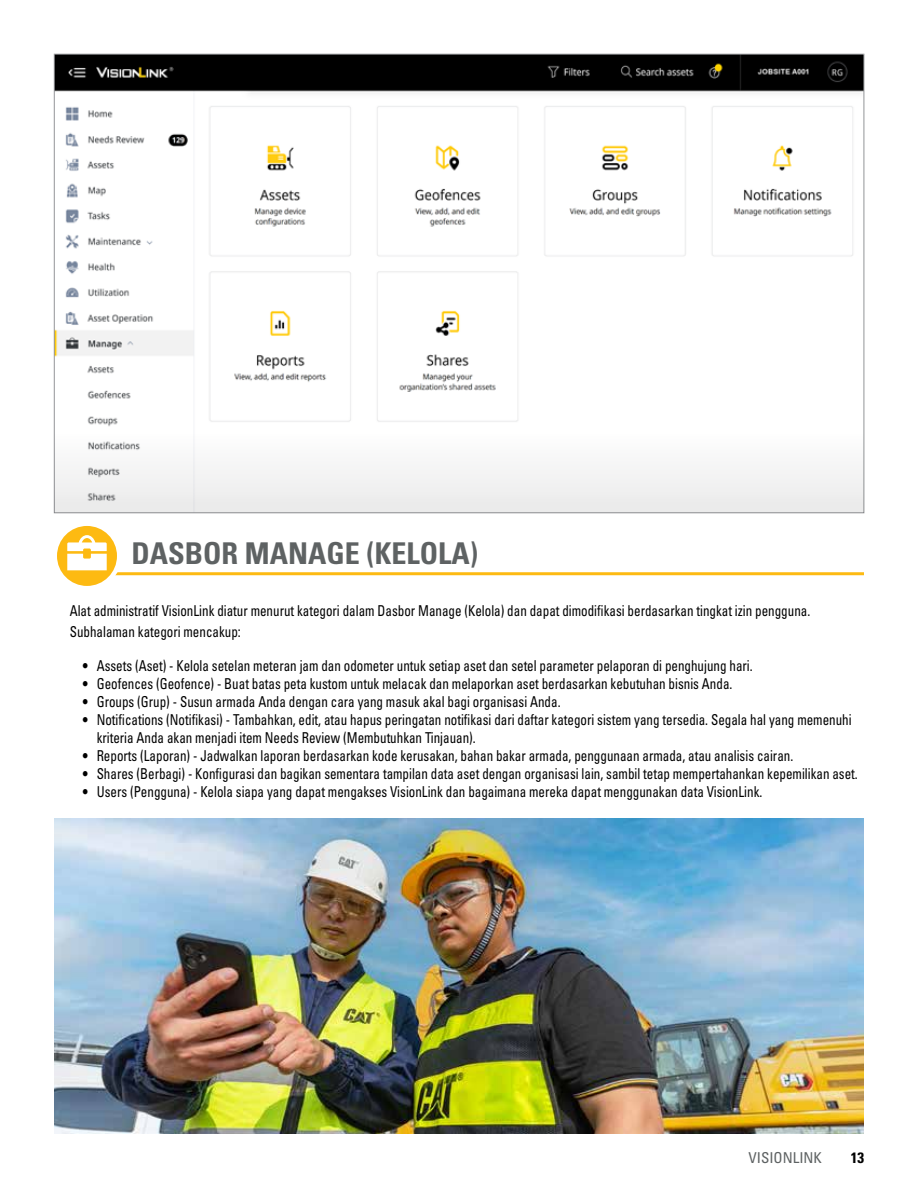
<style>
.page{position:relative;width:918px;height:1188px;background:#fff}
.page>*{position:absolute;margin:0;border:0;box-sizing:border-box;transform-origin:0 0}
.t1{font:30px "Univers LTCYR 67 Bold Cond";color:#5e6263}
.t2{font:condensed 15px/21px "Univers LTCYR 57";color:#000;scale:.87 1}
.t3{font:condensed 15px "Univers LTCYR 57";color:#5e6263}
.t4{font:15px "Univers LTCYR 67 Bold Cond";color:#000}
</style>
<div class="page">
<img style="left:56px;top:56px;width:806px;height:255px">
<hr style="left:71px;top:572px;width:793px;height:3px;background:#fdba12">
<svg style="left:55px;top:524px;width:64px;height:64px;fill:#fdba12"></svg>
<div style="left:52px;top:521px;width:70px;height:69px;border:4px solid #fff;border-radius:50%"></div>
<svg style="left:67px;top:535px;width:40px;height:35px"></svg>
<img style="left:55px;top:819px;width:808px;height:314px">
<svg style="left:54px;top:311px;width:810px;height:201px"></svg>
<h1 class="t1" style="left:131px;top:535px;width:348px">DASBOR MANAGE (KELOLA)</h1>
<p class="t2" style="left:70px;top:600px;width:853px">Alat administratif VisionLink diatur menurut kategori dalam Dasbor Manage (Kelola) dan dapat dimodifikasi berdasarkan tingkat izin pengguna.<br>Subhalaman kategori mencakup:</p>
<p class="t2" style="left:83px;top:655px;width:771px">• Assets (Aset) - Kelola setelan meteran jam dan odometer untuk setiap aset dan setel parameter pelaporan di penghujung hari.</p>
<p class="t2" style="left:83px;top:673px;width:748px">• Geofences (Geofence) - Buat batas peta kustom untuk melacak dan melaporkan aset berdasarkan kebutuhan bisnis Anda.</p>
<p class="t2" style="left:83px;top:691px;width:550px">• Groups (Grup) - Susun armada Anda dengan cara yang masuk akal bagi organisasi Anda.</p>
<p class="t2" style="left:97px;top:711px;width:869px;line-height:18px;text-indent:-13px">• Notifications (Notifikasi) - Tambahkan, edit, atau hapus peringatan notifikasi dari daftar kategori sistem yang tersedia. Segala hal yang memenuhi kriteria Anda akan menjadi item Needs Review (Membutuhkan Tinjauan).</p>
<p class="t2" style="left:83px;top:745px;width:818px">• Reports (Laporan) - Jadwalkan laporan berdasarkan kode kerusakan, bahan bakar armada, penggunaan armada, atau analisis cairan.</p>
<p class="t2" style="left:83px;top:763px;width:892px">• Shares (Berbagi) - Konfigurasi dan bagikan sementara tampilan data aset dengan organisasi lain, sambil tetap mempertahankan kepemilikan aset.</p>
<p class="t2" style="left:83px;top:781px;width:782px">• Users (Pengguna) - Kelola siapa yang dapat mengakses VisionLink dan bagaimana mereka dapat menggunakan data VisionLink.</p>
<p class="t3" style="left:749px;top:1148px;width:75px">VISIONLINK</p>
<p class="t4" style="left:851px;top:1148px;width:15px">13</p>
</div>
